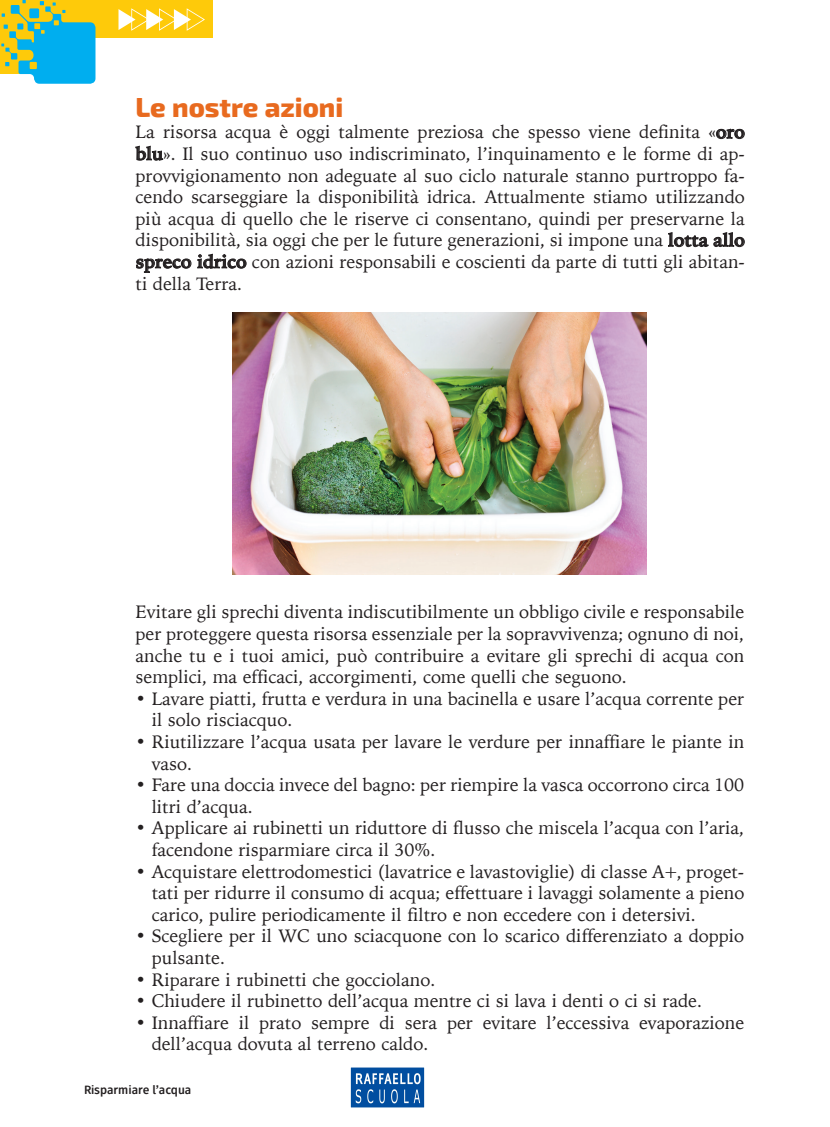
<style>
.page{position:relative;width:830px;height:1127px;background:#fff}
.page>*{position:absolute;margin:0;border:0;box-sizing:border-box;transform-origin:0 0}
.TESTO{font:800 27px "Exo 2";color:#e86a1f}
.TESTO-2{font:18px/21.6px "Iowan Old Style";color:#231f20}
.t1{font:700 12px "Fuse V.2 Text";color:#231f20}
.s1{font-weight:700}
</style>
<div class="page">
<div style="left:0;top:0;width:213px;height:38px;background:#feca0a"></div>
<svg style="left:118px;top:8px;width:87px;height:23px"></svg>
<svg style="left:716px;top:129px;width:28px;height:10px"></svg>
<svg style="left:135px;top:146px;width:28px;height:15px"></svg>
<svg style="left:668px;top:232px;width:76px;height:15px"></svg>
<svg style="left:136px;top:258px;width:55px;height:15px"></svg>
<svg style="left:197px;top:254px;width:49px;height:15px"></svg>
<img style="left:232px;top:313px;width:414px;height:261px">
<svg style="left:0;top:0;width:95px;height:84px"></svg>
<img style="left:350px;top:1067px;width:75px;height:41px">
<p class="TESTO" style="left:135px;top:91px;width:209px">Le nostre azioni</p>
<p class="TESTO-2" style="left:135px;top:120px;width:610px;text-align:justify">La risorsa acqua è oggi talmente preziosa che spesso viene definita «<span class="s1">oro blu</span>». Il suo continuo uso indiscriminato, l’inquinamento e le forme di ap&shy;provvigionamento non adeguate al suo ciclo naturale stanno purtroppo fa&shy;cendo scarseggiare la disponibilità idrica. Attualmente stiamo utilizzando più acqua di quello che le riserve ci consentano, quindi per preservarne la disponibilità, sia oggi che per le future generazioni, si impone una <span class="s1">lotta allo spreco idrico</span> con azioni responsabili e coscienti da parte di tutti gli abitan&shy;ti della Terra.</p>
<p class="TESTO-2" style="left:135px;top:600px;width:610px;text-align:justify">Evitare gli sprechi diventa indiscutibilmente un obbligo civile e responsabile per proteggere questa risorsa essenziale per la sopravvivenza; ognuno di noi, anche tu e i tuoi amici, può contribuire a evitare gli sprechi di acqua con semplici, ma efficaci, accorgimenti, come quelli che seguono.</p>
<p class="TESTO-2" style="left:152px;top:687px;width:593px;text-indent:-16px">• Lavare piatti, frutta e verdura in una bacinella e usare l’acqua corrente per il solo risciacquo.</p>
<p class="TESTO-2" style="left:152px;top:730px;width:593px;text-indent:-16px">• Riutilizzare l’acqua usata per lavare le verdure per innaffiare le piante in vaso.</p>
<p class="TESTO-2" style="left:152px;top:773px;width:593px;text-indent:-16px">• Fare una doccia invece del bagno: per riempire la vasca occorrono circa 100 litri d’acqua.</p>
<p class="TESTO-2" style="left:152px;top:816px;width:593px;text-indent:-16px">• Applicare ai rubinetti un riduttore di flusso che miscela l’acqua con l’aria, facendone risparmiare circa il 30%.</p>
<p class="TESTO-2" style="left:152px;top:860px;width:593px;text-align:justify;text-indent:-16px">• Acquistare elettrodomestici (lavatrice e lavastoviglie) di classe A+, proget&shy;tati per ridurre il consumo di acqua; effettuare i lavaggi solamente a pieno carico, pulire periodicamente il filtro e non eccedere con i detersivi.</p>
<p class="TESTO-2" style="left:152px;top:924px;width:593px;text-indent:-16px">• Scegliere per il WC uno sciacquone con lo scarico differenziato a doppio pulsante.</p>
<p class="TESTO-2" style="left:135px;top:968px;width:301px">• Riparare i rubinetti che gocciolano.</p>
<p class="TESTO-2" style="left:135px;top:989px;width:567px">• Chiudere il rubinetto dell’acqua mentre ci si lava i denti o ci si rade.</p>
<p class="TESTO-2" style="left:152px;top:1011px;width:593px;text-indent:-16px">• Innaffiare il prato sempre di sera per evitare l’eccessiva evaporazione dell’acqua dovuta al terreno caldo.</p>
<p class="t1" style="left:84px;top:1082px;width:109px">Risparmiare l’acqua</p>
</div>
